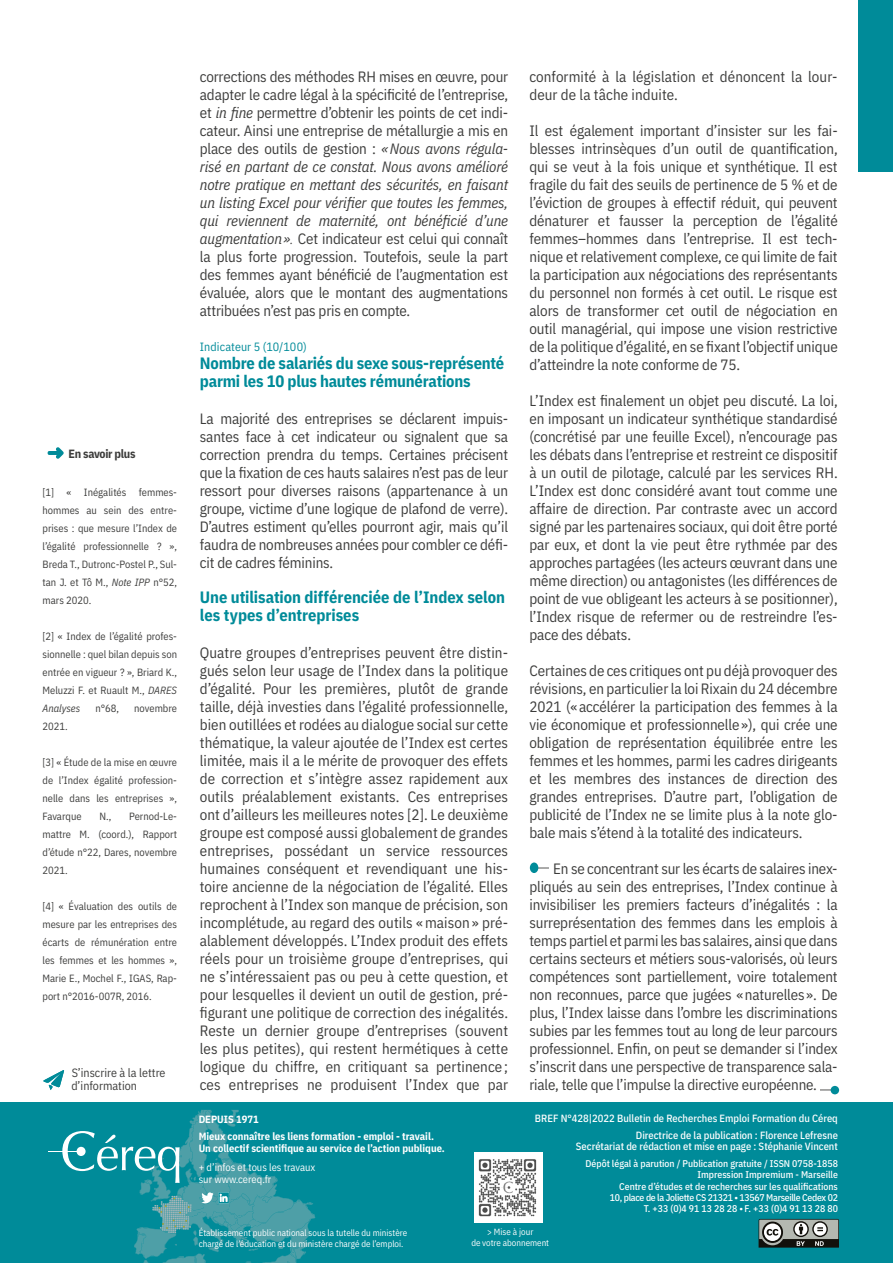
<style>
.page{position:relative;width:893px;height:1263px;background:#fff}
.page>*{position:absolute;margin:0;border:0;box-sizing:border-box;transform-origin:0 0}
.t1{font:700 16.5px/18px "IBM Plex Sans Cond";letter-spacing:-.005em;color:#008b99}
.t2{font:15px/18px "IBM Plex Sans Cond";letter-spacing:-.005em;color:#3c3c3b;text-align:justify}
.t3{font:12px/13.5px "IBM Plex Sans Cond";color:#3c3c3b}
.t4{font:12px "IBM Plex Sans Cond";letter-spacing:.005em;color:#008b99}
.t5{font:700 12px "IBM Plex Sans Cond";letter-spacing:-.025em;color:#3c3c3b}
.t6{font:10.5px/18px "IBM Plex Sans Cond";color:#3c3c3b;text-align:justify}
.t7{font:500 10.5px/16.8px "IBM Plex Sans Cond";color:#fff;text-align:right}
.t8{font:700 10.5px/17.1px "IBM Plex Sans Cond";color:#fff}
.t9{font:10.5px/12px "IBM Plex Sans Cond";color:#fff}
.t10{font:500 9.75px/11.2px "IBM Plex Sans Cond";color:#fff;text-align:right}
.t11{font:9px/10.8px "IBM Plex Sans Cond";color:#fff}
.s1{font-style:italic}
.s2{font-weight:300;font-style:italic}
</style>
<div class="page">
<svg style="left:43px;top:1070px;width:21px;height:20px"></svg>
<svg style="left:48px;top:447px;width:16px;height:12px"></svg>
<div style="left:831px;top:1086px;width:8px;height:8px;background:#008b99;border-radius:50%"></div>
<div style="left:530px;top:862px;width:8px;height:11px;background:#008b99;border-radius:50%"></div>
<div style="left:859px;top:0;width:34px;height:172px;background:#008b99"></div>
<div style="left:0;top:1103px;width:893px;height:160px;background:#008b99"></div>
<svg style="left:758px;top:1219px;width:81px;height:29px;background:#7b7f7b"></svg>
<hr style="left:49px;top:1151px;width:35px;height:1px;background:#fff">
<svg style="left:62px;top:1110px;width:254px;height:153px"></svg>
<img style="left:475px;top:1153px;width:67px;height:69px">
<p class="t5" style="left:68px;top:444px;width:69px">En savoir plus</p>
<p class="t6" style="left:43px;top:482px;width:136px">[1] « Inégalités femmes&shy;hommes au sein des entre&shy;prises : que mesure l’Index de l’égalité professionnelle ? », Breda T., Dutronc-Postel P., Sul&shy;tan J. et Tô M., <span class="s1">Note IPP</span> n°52, mars 2020.</p>
<p class="t6" style="left:43px;top:626px;width:136px">[2] « Index de l’égalité profes&shy;sionnelle : quel bilan depuis son entrée en vigueur ? », Briard K., Meluzzi F. et Ruault M., <span class="s1">DARES Analyses</span></p>
<p class="t6" style="left:95px;top:698px;width:25px">n°68,</p>
<p class="t6" style="left:134px;top:698px;width:44px">novembre</p>
<p class="t6" style="left:43px;top:716px;width:27px">2021.</p>
<p class="t6" style="left:43px;top:752px;width:136px">[3] « Étude de la mise en œuvre de l’Index égalité profession&shy;nelle dans les entreprises », Favarque</p>
<p class="t6" style="left:43px;top:806px;width:136px;text-indent:87px">Pernod-Le&shy;mattre M. (coord.), Rapport d’étude n°22, Dares, novembre 2021.</p>
<p class="t6" style="left:43px;top:896px;width:136px">[4] « Évaluation des outils de mesure par les entreprises des écarts de rémunération entre les femmes et les hommes », Marie E., Mochel F., IGAS, Rap&shy;port n°2016-007R, 2016.</p>
<p class="t6" style="left:99px;top:806px;width:13px">N.,</p>
<p class="t3" style="left:71px;top:1064px;width:96px">S’inscrire à la lettre d’information</p>
<p class="t2" style="left:200px;top:66px;width:310px">corrections des méthodes RH mises en œuvre, pour adapter le cadre légal à la spécificité de l’entreprise, et <span class="s1">in fine</span> permettre d’obtenir les points de cet indi&shy;cateur. Ainsi une entreprise de métallurgie a mis en place des outils de gestion : <span class="s1">«Nous avons régula&shy;risé en partant de ce constat. Nous avons amélioré notre pratique en mettant des sécurités, en faisant un listing Excel pour vérifier que toutes les femmes, qui reviennent de maternité, ont bénéficié d’une augmentation»</span><span class="s2">.</span> Cet indicateur est celui qui connaît la plus forte progression. Toutefois, seule la part des femmes ayant bénéficié de l’augmentation est évaluée, alors que le montant des augmentations attribuées n’est pas pris en compte.</p>
<p class="t4" style="left:200px;top:337px;width:108px">Indicateur 5 (10/100)</p>
<p class="t1" style="left:200px;top:353px;width:306px">Nombre de salariés du sexe sous-représenté parmi les 10 plus hautes rémunérations</p>
<p class="t2" style="left:200px;top:408px;width:310px">La majorité des entreprises se déclarent impuis&shy;santes face à cet indicateur ou signalent que sa correction prendra du temps. Certaines précisent que la fixation de ces hauts salaires n’est pas de leur ressort pour diverses raisons (appartenance à un groupe, victime d’une logique de plafond de verre).<br>D’autres estiment qu’elles pourront agir, mais qu’il faudra de nombreuses années pour combler ce défi&shy;cit de cadres féminins.</p>
<p class="t1" style="left:200px;top:587px;width:307px">Une utilisation différenciée de l’Index selon les types d’entreprises</p>
<p class="t2" style="left:200px;top:642px;width:310px">Quatre groupes d’entreprises peuvent être distin&shy;gués selon leur usage de l’Index dans la politique d’égalité. Pour les premières, plutôt de grande taille, déjà investies dans l’égalité professionnelle, bien outillées et rodées au dialogue social sur cette thématique, la valeur ajoutée de l’Index est certes limitée, mais il a le mérite de provoquer des effets de correction et s’intègre assez rapidement aux outils préalablement existants. Ces entreprises ont d’ailleurs les meilleures notes [2]. Le deuxième groupe est composé aussi globalement de grandes entreprises, possédant un service ressources humaines conséquent et revendiquant une his&shy;toire ancienne de la négociation de l’égalité. Elles reprochent à l’Index son manque de précision, son incomplétude, au regard des outils «maison » pré&shy;alablement développés. L’Index produit des effets réels pour un troisième groupe d’entreprises, qui ne s’intéressaient pas ou peu à cette question, et pour lesquelles il devient un outil de gestion, pré&shy;figurant une politique de correction des inégalités.<br>Reste un dernier groupe d’entreprises (souvent les plus petites), qui restent hermétiques à cette logique du chiffre, en critiquant sa pertinence ; ces entreprises ne produisent l’Index que par</p>
<p class="t8" style="left:199px;top:1110px;width:237px">DEPUIS 1971<br>Mieux connaître les liens formation - emploi - travail.</p>
<p class="t8" style="left:199px;top:1139px;width:248px">Un collectif scientifique au service de l’action publique.</p>
<p class="t9" style="left:199px;top:1160px;width:118px">+ d’infos et tous les travaux sur www.cereq.fr</p>
<p class="t2" style="left:529px;top:66px;width:310px">conformité à la législation et dénoncent la lour&shy;deur de la tâche induite.</p>
<p class="t2" style="left:529px;top:120px;width:310px">Il est également important d’insister sur les fai&shy;blesses intrinsèques d’un outil de quantification, qui se veut à la fois unique et synthétique. Il est fragile du fait des seuils de pertinence de 5 % et de l’éviction de groupes à effectif réduit, qui peuvent dénaturer et fausser la perception de l’égalité femmes–hommes dans l’entreprise. Il est tech&shy;nique et relativement complexe, ce qui limite de fait la participation aux négociations des représentants du personnel non formés à cet outil. Le risque est alors de transformer cet outil de négociation en outil managérial, qui impose une vision restrictive de la politique d’égalité, en se fixant l’objectif unique d’atteindre la note conforme de 75.</p>
<p class="t2" style="left:529px;top:390px;width:310px">L’Index est finalement un objet peu discuté. La loi, en imposant un indicateur synthétique standardisé (concrétisé par une feuille Excel), n’encourage pas les débats dans l’entreprise et restreint ce dispositif à un outil de pilotage, calculé par les services RH.<br>L’Index est donc considéré avant tout comme une affaire de direction. Par contraste avec un accord signé par les partenaires sociaux, qui doit être porté par eux, et dont la vie peut être rythmée par des approches partagées (les acteurs œuvrant dans une même direction) ou antagonistes (les différences de point de vue obligeant les acteurs à se positionner), l’Index risque de refermer ou de restreindre l’es&shy;pace des débats.</p>
<p class="t2" style="left:529px;top:660px;width:310px">Certaines de ces critiques ont pu déjà provoquer des révisions, en particulier la loi Rixain du 24 décembre 2021 («accélérer la participation des femmes à la vie économique et professionnelle»), qui crée une obligation de représentation équilibrée entre les femmes et les hommes, parmi les cadres dirigeants et les membres des instances de direction des grandes entreprises. D’autre part, l’obligation de publicité de l’Index ne se limite plus à la note glo&shy;bale mais s’étend à la totalité des indicateurs.</p>
<p class="t2" style="left:529px;top:858px;width:310px;text-indent:24px">En se concentrant sur les écarts de salaires inex&shy;pliqués au sein des entreprises, l’Index continue à invisibiliser les premiers facteurs d’inégalités : la surreprésentation des femmes dans les emplois à temps partiel et parmi les bas salaires, ainsi que dans certains secteurs et métiers sous-valorisés, où leurs compétences sont partiellement, voire totalement non reconnues, parce que jugées «naturelles». De plus, l’Index laisse dans l’ombre les discriminations subies par les femmes tout au long de leur parcours professionnel. Enfin, on peut se demander si l’index s’inscrit dans une perspective de transparence sala&shy;riale, telle que l’impulse la directive européenne.</p>
<p class="t7" style="left:535px;top:1109px;width:304px">BREF N°428|2022 Bulletin de Recherches Emploi Formation du Céreq<br>Directrice de la publication : Florence Lefresne</p>
<p class="t7" style="left:576px;top:1137px;width:263px">Secrétariat de rédaction et mise en page : Stéphanie Vincent</p>
<p class="t10" style="left:586px;top:1157px;width:254px">Dépôt légal à parution / Publication gratuite / ISSN 0758-1858<br>Impression Impremium - Marseille<br>Centre d’études et de recherches sur les qualifications<br>10, place de la Joliette CS 21321 • 13567 Marseille Cedex 02<br>T. +33 (0)4 91 13 28 28 • F. +33 (0)4 91 13 28 80</p>
<p class="t11" style="left:199px;top:1227px;width:210px">Établissement public national sous la tutelle du ministère chargé de l’éducation et du ministère chargé de l’emploi.</p>
<p class="t11" style="left:471px;top:1226px;width:79px;text-align:center">&gt; Mise à jour<br>de votre abonnement</p>
</div>
